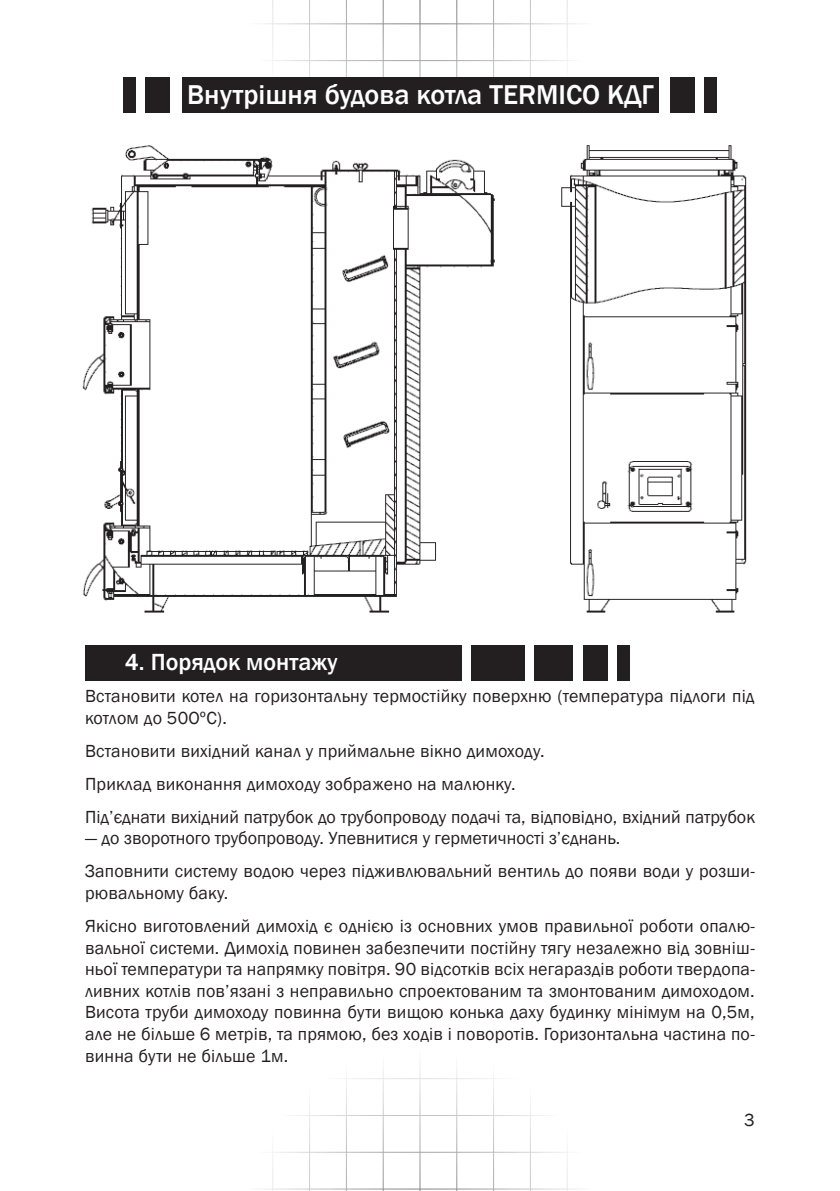
<style>
.page{position:relative;width:840px;height:1191px;background:#fff}
.page>*{position:absolute;margin:0;border:0;box-sizing:border-box;transform-origin:0 0}
.t1{font:500 28px "Franklin Gothic";color:#fff}
.t2{font:500 24px "Franklin Gothic";color:#fff}
.t3{font:18px/21.6px "Franklin Gothic";letter-spacing:.01em;color:#231f20}
</style>
<div class="page">
<hr style="left:272px;top:0;width:1px;height:165px;background:#231f20">
<hr style="left:309px;top:0;width:1px;height:165px;background:#231f20">
<hr style="left:346px;top:0;width:1px;height:165px;background:#231f20">
<hr style="left:382px;top:0;width:1px;height:165px;background:#231f20">
<hr style="left:419px;top:0;width:1px;height:165px;background:#231f20">
<hr style="left:456px;top:0;width:1px;height:165px;background:#231f20">
<hr style="left:493px;top:0;width:1px;height:165px;background:#231f20">
<hr style="left:529px;top:0;width:1px;height:165px;background:#231f20">
<hr style="left:566px;top:0;width:1px;height:165px;background:#231f20">
<hr style="left:241px;top:23px;width:357px;height:1px;background:#231f20">
<hr style="left:241px;top:60px;width:357px;height:1px;background:#231f20">
<hr style="left:272px;top:1047px;width:1px;height:144px;background:#231f20">
<hr style="left:309px;top:1047px;width:1px;height:144px;background:#231f20">
<hr style="left:346px;top:1047px;width:1px;height:144px;background:#231f20">
<hr style="left:382px;top:1047px;width:1px;height:144px;background:#231f20">
<hr style="left:419px;top:1047px;width:1px;height:144px;background:#231f20">
<hr style="left:456px;top:1047px;width:1px;height:144px;background:#231f20">
<hr style="left:493px;top:1047px;width:1px;height:144px;background:#231f20">
<hr style="left:529px;top:1047px;width:1px;height:144px;background:#231f20">
<hr style="left:566px;top:1047px;width:1px;height:144px;background:#231f20">
<hr style="left:241px;top:1078px;width:357px;height:1px;background:#231f20">
<hr style="left:241px;top:1115px;width:357px;height:1px;background:#231f20">
<hr style="left:241px;top:1151px;width:357px;height:1px;background:#231f20">
<hr style="left:241px;top:1188px;width:357px;height:1px;background:#231f20">
<div style="left:182px;top:78px;width:476px;height:35px;background:#231f20"></div>
<div style="left:669px;top:78px;width:24px;height:35px;background:#231f20"></div>
<div style="left:703px;top:78px;width:13px;height:35px;background:#231f20"></div>
<div style="left:146px;top:78px;width:24px;height:35px;background:#231f20"></div>
<div style="left:123px;top:78px;width:13px;height:35px;background:#231f20"></div>
<div style="left:85px;top:644px;width:376px;height:36px;background:#231f20"></div>
<div style="left:471px;top:644px;width:53px;height:36px;background:#231f20"></div>
<div style="left:534px;top:644px;width:39px;height:36px;background:#231f20"></div>
<div style="left:582px;top:644px;width:25px;height:36px;background:#231f20"></div>
<div style="left:617px;top:644px;width:12px;height:36px;background:#231f20"></div>
<img style="left:82px;top:113px;width:665px;height:500px">
<p class="t1" style="left:187px;top:77px;width:467px">Внутрішня будова котла TERMICO КДГ</p>
<p class="t2" style="left:125px;top:646px;width:214px">4. Порядок монтажу</p>
<p class="t3" style="left:85px;top:686px;width:670px">Встановити котел на горизонтальну термостійку поверхню (температура підлоги під котлом до 50ОºС).</p>
<p class="t3" style="left:85px;top:740px;width:460px">Встановити вихідний канал у приймальне вікно димоходу.</p>
<p class="t3" style="left:85px;top:773px;width:432px">Приклад виконання димоходу зображено на малюнку.</p>
<p class="t3" style="left:85px;top:806px;width:670px">Під’єднати вихідний патрубок до трубопроводу подачі та, відповідно, вхідний патрубок</p>
<p class="t3" style="left:85px;top:828px;width:536px">— до зворотного трубопроводу. Упевнитися у герметичності з’єднань.</p>
<p class="t3" style="left:85px;top:861px;width:670px">Заповнити систему водою через підживлювальний вентиль до появи води у розши&shy;рювальному баку.</p>
<p class="t3" style="left:85px;top:915px;width:670px;text-align:justify">Якісно виготовлений димохід є однією із основних умов правильної роботи опалю&shy;вальної системи. Димохід повинен забезпечити постійну тягу незалежно від зовніш&shy;ньої температури та напрямку повітря. 90 відсотків всіх негараздів роботи твердопа&shy;ливних котлів пов’язані з неправильно спроектованим та змонтованим димоходом.<br>Висота труби димоходу повинна бути вищою конька даху будинку мінімум на 0,5м, але не більше 6 метрів, та прямою, без ходів і поворотів. Горизонтальна частина по&shy;винна бути не більше 1м.</p>
<p class="t3" style="left:743px;top:1109px;width:12px">3</p>
</div>
